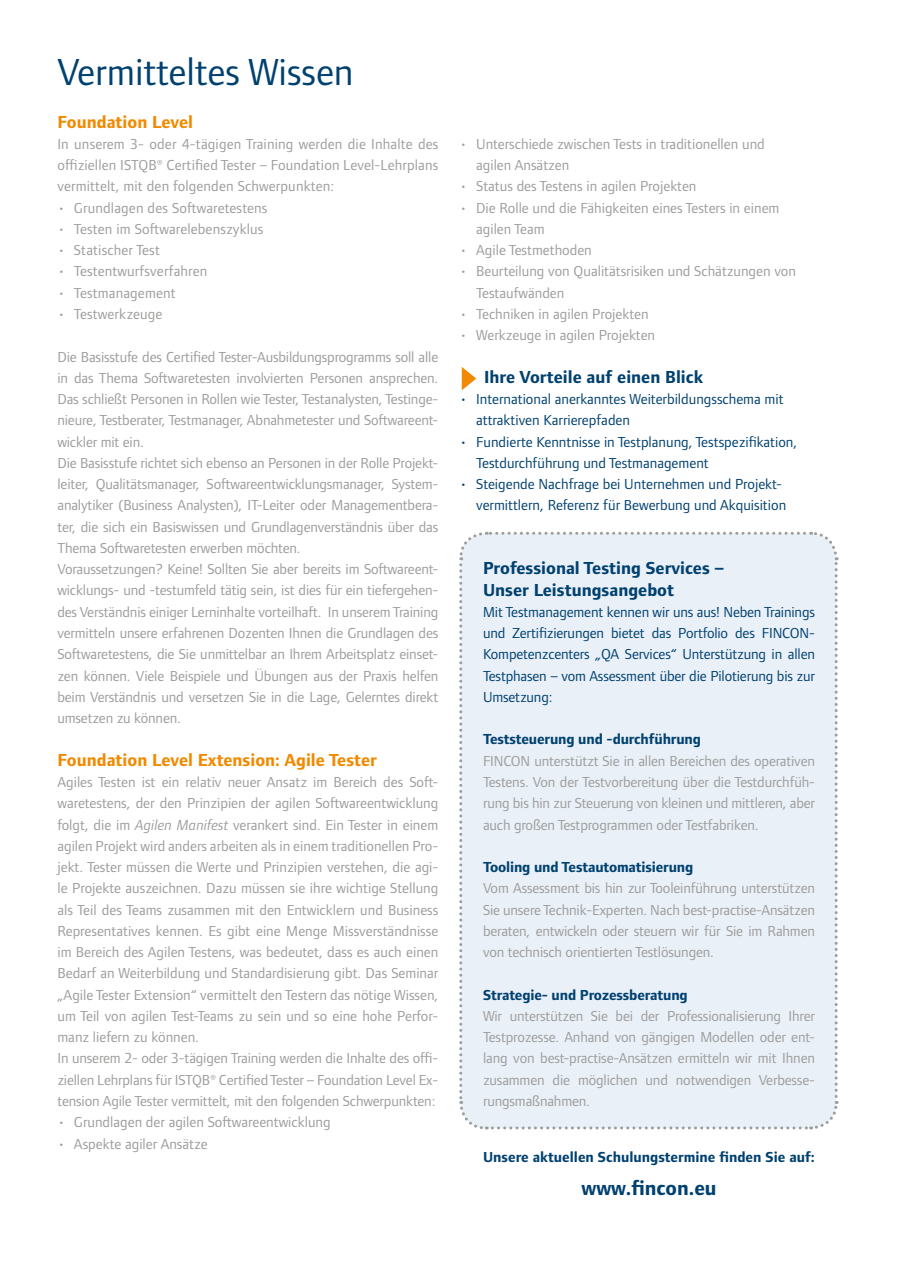
<style>
.page{position:relative;width:898px;height:1272px;background:#fff}
.page>*{position:absolute;margin:0;border:0;box-sizing:border-box;transform-origin:0 0}
.t1{font:39px "Foundry Form Sans";color:#004170}
.t2{font:700 21px "Foundry Form Sans";color:#004170}
.t3{font:700 18px/21.3px "Foundry Form Sans";color:#004170}
.t4{font:700 18px "Foundry Form Sans";color:#f18a00}
.t5{font:15px/21.3px "Foundry Form Sans";letter-spacing:-.01em;color:#9d9d9c}
.t6{font:15px/21.3px "Foundry Form Sans";color:#004170}
.t7{font:700 15px "Foundry Form Sans";letter-spacing:-.01em;color:#004170}
.t8{font:15px "Foundry Form Sans";letter-spacing:.01em;color:#9d9d9c}
.s1{font-style:italic}
</style>
<div class="page">
<div style="left:459px;top:531px;width:380px;height:599px;background:#eaf0f8"></div>
<svg style="left:461px;top:367px;width:15px;height:23px"></svg>
<h1 class="t1" style="left:57px;top:49px;width:297px">Vermitteltes Wissen</h1>
<p class="t4" style="left:57px;top:111px;width:137px">Foundation Level</p>
<p class="t5" style="left:57px;top:133px;width:382px;text-align:justify">In unserem 3- oder 4-tägigen Training werden die Inhalte des offiziellen ISTQB® Certified Tester – Foundation Level-Lehrplans vermittelt, mit den folgenden Schwerpunkten:</p>
<p class="t8" style="left:57px;top:199px;width:211px">• Grundlagen des Softwaretestens</p>
<p class="t8" style="left:57px;top:220px;width:207px">• Testen im Softwarelebenszyklus</p>
<p class="t8" style="left:57px;top:241px;width:104px">• Statischer Test</p>
<p class="t8" style="left:57px;top:262px;width:151px">• Testentwurfsverfahren</p>
<p class="t8" style="left:57px;top:284px;width:120px">• Testmanagement</p>
<p class="t8" style="left:57px;top:305px;width:106px">• Testwerkzeuge</p>
<p class="t5" style="left:57px;top:346px;width:382px">Die Basisstufe des Certified Tester-Ausbildungsprogramms soll alle in das Thema Softwaretesten involvierten Personen ansprechen.<br>Das schließt Personen in Rollen wie Tester, Testanalysten, Testinge&shy;nieure, Testberater, Testmanager, Abnahmetester und Softwareent&shy;wickler mit ein.<br>Die Basisstufe richtet sich ebenso an Personen in der Rolle Projekt&shy;leiter, Qualitätsmanager, Softwareentwicklungsmanager, System&shy;analytiker (Business Analysten), IT-Leiter oder Managementbera&shy;ter, die sich ein Basiswissen und Grundlagenverständnis über das Thema Softwaretesten erwerben möchten.<br>Voraussetzungen? Keine! Sollten Sie aber bereits im Softwareent&shy;wicklungs- und -testumfeld tätig sein, ist dies für ein tiefergehen&shy;des Verständnis einiger Lerninhalte vorteilhaft. In unserem Training vermitteln unsere erfahrenen Dozenten Ihnen die Grundlagen des Softwaretestens, die Sie unmittelbar an Ihrem Arbeitsplatz einset&shy;zen können. Viele Beispiele und Übungen aus der Praxis helfen beim Verständnis und versetzen Sie in die Lage, Gelerntes direkt umsetzen zu können.</p>
<p class="t4" style="left:57px;top:749px;width:321px">Foundation Level Extension: Agile Tester</p>
<p class="t5" style="left:57px;top:771px;width:382px">Agiles Testen ist ein relativ neuer Ansatz im Bereich des Soft&shy;waretestens, der den Prinzipien der agilen Softwareentwicklung folgt, die im <span class="s1">Agilen Manifest</span> verankert sind. Ein Tester in einem agilen Projekt wird anders arbeiten als in einem traditionellen Pro&shy;jekt. Tester müssen die Werte und Prinzipien verstehen, die agi&shy;le Projekte auszeichnen. Dazu müssen sie ihre wichtige Stellung als Teil des Teams zusammen mit den Entwicklern und Business Representatives kennen. Es gibt eine Menge Missverständnisse im Bereich des Agilen Testens, was bedeutet, dass es auch einen Bedarf an Weiterbildung und Standardisierung gibt. Das Seminar „Agile Tester Extension“ vermittelt den Testern das nötige Wissen, um Teil von agilen Test-Teams zu sein und so eine hohe Perfor&shy;manz liefern zu können.<br>In unserem 2- oder 3-tägigen Training werden die Inhalte des offi&shy;ziellen Lehrplans für ISTQB® Certified Tester – Foundation Level Ex&shy;tension Agile Tester vermittelt, mit den folgenden Schwerpunkten:</p>
<p class="t5" style="left:57px;top:1111px;width:274px">• Grundlagen der agilen Softwareentwicklung</p>
<p class="t5" style="left:57px;top:1132px;width:152px">• Aspekte agiler Ansätze</p>
<p class="t5" style="left:476px;top:133px;width:290px;text-indent:-16px">• Unterschiede zwischen Tests in traditionellen und agilen Ansätzen</p>
<p class="t5" style="left:459px;top:176px;width:238px">• Status des Testens in agilen Projekten</p>
<p class="t5" style="left:476px;top:197px;width:305px;text-indent:-16px">• Die Rolle und die Fähigkeiten eines Testers in einem agilen Team</p>
<p class="t5" style="left:459px;top:239px;width:134px">• Agile Testmethoden</p>
<p class="t5" style="left:476px;top:261px;width:321px;text-indent:-16px">• Beurteilung von Qualitätsrisiken und Schätzungen von<br>Testaufwänden</p>
<p class="t5" style="left:459px;top:303px;width:190px">• Techniken in agilen Projekten</p>
<p class="t5" style="left:459px;top:324px;width:197px">• Werkzeuge in agilen Projekten</p>
<p class="t3" style="left:484px;top:366px;width:220px">Ihre Vorteile auf einen Blick</p>
<p class="t6" style="left:476px;top:388px;width:309px;text-indent:-16px">• International anerkanntes Weiterbildungsschema mit attraktiven Karrierepfaden</p>
<p class="t6" style="left:476px;top:431px;width:322px;text-indent:-16px">• Fundierte Kenntnisse in Testplanung, Testspezifikation,<br>Testdurchführung und Testmanagement</p>
<p class="t6" style="left:459px;top:473px;width:328px;text-align:right">• Steigende Nachfrage bei Unternehmen und Projekt&shy;vermittlern, Referenz für Bewerbung und Akquisition</p>
<p class="t3" style="left:483px;top:558px;width:242px">Professional Testing Services –<br>Unser Leistungsangebot</p>
<p class="t6" style="left:483px;top:601px;width:333px;text-align:justify">Mit Testmanagement kennen wir uns aus! Neben Trainings und Zertifizierungen bietet das Portfolio des FINCON-Kompetenzcenters „QA Services“ Unterstützung in allen Testphasen – vom Assessment über die Pilotierung bis zur Umsetzung:</p>
<p class="t7" style="left:483px;top:730px;width:219px">Teststeuerung und -durchführung</p>
<p class="t5" style="left:483px;top:750px;width:333px;text-align:justify">FINCON unterstützt Sie in allen Bereichen des operativen Testens. Von der Testvorbereitung über die Testdurchfüh&shy;rung bis hin zur Steuerung von kleinen und mittleren, aber auch großen Testprogrammen oder Testfabriken.</p>
<p class="t7" style="left:483px;top:858px;width:212px">Tooling und Testautomatisierung</p>
<p class="t5" style="left:483px;top:877px;width:333px;text-align:justify">Vom Assessment bis hin zur Tooleinführung unterstützen Sie unsere Technik-Experten. Nach best-practise-Ansätzen beraten, entwickeln oder steuern wir für Sie im Rahmen von technisch orientierten Testlösungen.</p>
<p class="t7" style="left:483px;top:985px;width:206px">Strategie- und Prozessberatung</p>
<p class="t5" style="left:483px;top:1005px;width:333px;text-align:justify">Wir unterstützen Sie bei der Professionalisierung Ihrer Testprozesse. Anhand von gängigen Modellen oder ent&shy;lang von best-practise-Ansätzen ermitteln wir mit Ihnen zusammen die möglichen und notwendigen Verbesse&shy;rungsmaßnahmen.</p>
<p class="t7" style="left:483px;top:1147px;width:333px">Unsere aktuellen Schulungstermine finden Sie auf:</p>
<h2 class="t2" style="left:581px;top:1175px;width:137px">www.fincon.eu</h2>
</div>
